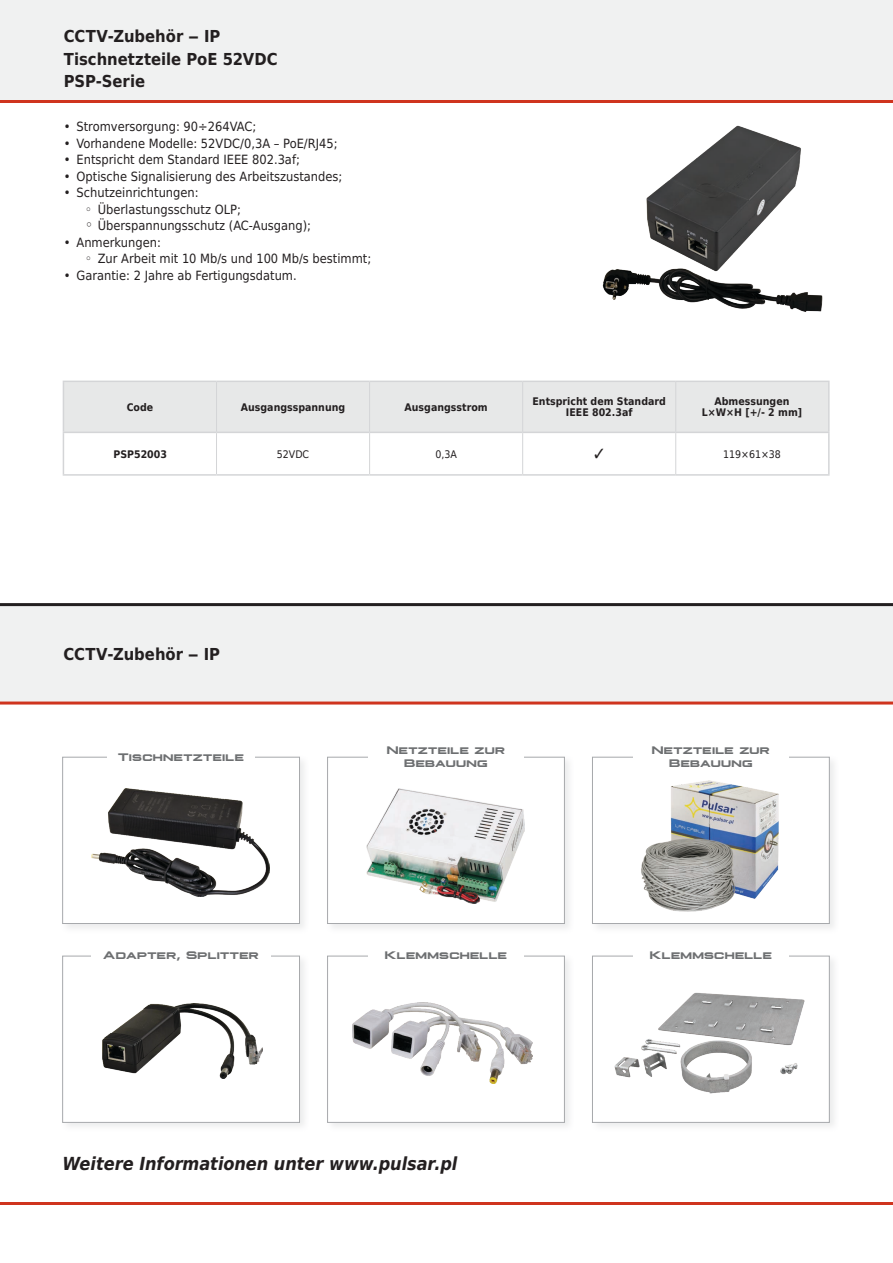
<style>
.page{position:relative;width:893px;height:1263px;background:#fff}
.page>*{position:absolute;margin:0;border:0;box-sizing:border-box;transform-origin:0 0}
.naglowki{font:italic 700 18px "DejaVu Sans Condensed";letter-spacing:-.005em;color:#231f20}
.Pa1{font:700 18px "DejaVu Sans Condensed";color:#231f20}
.naglowki-2{font:700 16.5px "DejaVu Sans Condensed";color:#231f20}
.t1{font:12.75px "DejaVu Sans Condensed";color:#231f20}
.Naglowek_H1{font:700 11.4px/13.6px "Plateia";letter-spacing:.02em;color:#6d6f71;text-align:center}
.tekst_tabela{font:700 10.5px "DejaVu Sans Condensed";color:#231f20}
.t2{font:10.5px "DejaVu Sans Condensed";color:#231f20}
.s1{font-size:15px}
</style>
<div class="page">
<hr style="left:0;top:1202px;width:893px;height:3px;background:#cf341e">
<div style="left:0;top:604px;width:893px;height:99px;background:#f0f1f1"></div>
<hr style="left:0;top:701px;width:893px;height:3px;background:#cf341e">
<hr style="left:0;top:603px;width:893px;height:3px;background:#231f20">
<div style="left:0;top:0;width:893px;height:100px;background:#f0f1f1"></div>
<hr style="left:0;top:100px;width:893px;height:2px;background:#cf341e">
<div style="left:61px;top:755px;width:248px;height:179px;background:#f5f5f6"></div>
<div style="left:63px;top:757px;width:236px;height:166px;background:#fff"></div>
<img style="left:92px;top:789px;width:178px;height:108px">
<div style="left:62px;top:757px;width:238px;height:167px;border:1px solid #a7a9ac"></div>
<div style="left:325px;top:755px;width:249px;height:179px;background:#f6f6f6"></div>
<div style="left:328px;top:757px;width:236px;height:166px;background:#fff"></div>
<img style="left:367px;top:788px;width:158px;height:116px">
<div style="left:327px;top:757px;width:238px;height:167px;border:1px solid #a7a9ac"></div>
<div style="left:61px;top:954px;width:248px;height:179px;background:#f6f6f6"></div>
<div style="left:63px;top:956px;width:236px;height:166px;background:#fff"></div>
<img style="left:102px;top:1003px;width:161px;height:75px">
<div style="left:62px;top:956px;width:238px;height:167px;border:1px solid #a7a9ac"></div>
<div style="left:325px;top:954px;width:249px;height:179px;background:#f8f8f8"></div>
<div style="left:328px;top:956px;width:236px;height:166px;background:#fff"></div>
<img style="left:352px;top:1002px;width:180px;height:81px">
<div style="left:327px;top:956px;width:238px;height:167px;border:1px solid #a7a9ac"></div>
<img style="left:646px;top:125px;width:155px;height:134px">
<img style="left:602px;top:259px;width:221px;height:53px">
<div style="left:590px;top:755px;width:249px;height:179px;background:#f6f6f6"></div>
<div style="left:592px;top:757px;width:237px;height:166px;background:#fff"></div>
<img style="left:641px;top:780px;width:138px;height:132px">
<div style="left:592px;top:757px;width:238px;height:167px;border:1px solid #a7a9ac"></div>
<div style="left:590px;top:954px;width:249px;height:179px;background:#f8f8f8"></div>
<div style="left:592px;top:956px;width:237px;height:166px;background:#fff"></div>
<img style="left:614px;top:992px;width:191px;height:102px">
<div style="left:592px;top:956px;width:238px;height:167px;border:1px solid #a7a9ac"></div>
<div style="left:108px;top:738px;width:147px;height:36px;background:#fff"></div>
<div style="left:368px;top:738px;width:156px;height:36px;background:#fff"></div>
<div style="left:91px;top:937px;width:180px;height:35px;background:#fff"></div>
<div style="left:368px;top:937px;width:156px;height:35px;background:#fff"></div>
<div style="left:64px;top:382px;width:764px;height:50px;background:#e7e8e8"></div>
<hr style="left:63px;top:381px;width:153px;height:1px;background:#d4d5d7">
<hr style="left:63px;top:382px;width:1px;height:50px;background:#d4d5d7">
<hr style="left:216px;top:381px;width:154px;height:1px;background:#d4d5d7">
<hr style="left:370px;top:381px;width:153px;height:1px;background:#d4d5d7">
<hr style="left:523px;top:381px;width:153px;height:1px;background:#d4d5d7">
<hr style="left:676px;top:381px;width:154px;height:1px;background:#d4d5d7">
<hr style="left:828px;top:382px;width:2px;height:50px;background:#d4d5d7">
<hr style="left:63px;top:432px;width:153px;height:1px;background:#d4d5d7">
<hr style="left:63px;top:433px;width:1px;height:41px;background:#d4d5d7">
<hr style="left:216px;top:432px;width:154px;height:1px;background:#d4d5d7">
<hr style="left:370px;top:432px;width:153px;height:1px;background:#d4d5d7">
<hr style="left:523px;top:432px;width:153px;height:1px;background:#d4d5d7">
<hr style="left:676px;top:432px;width:154px;height:1px;background:#d4d5d7">
<hr style="left:828px;top:433px;width:2px;height:41px;background:#d4d5d7">
<hr style="left:63px;top:474px;width:153px;height:2px;background:#d4d5d7">
<hr style="left:216px;top:474px;width:154px;height:2px;background:#d4d5d7">
<hr style="left:370px;top:474px;width:153px;height:2px;background:#d4d5d7">
<hr style="left:523px;top:474px;width:153px;height:2px;background:#d4d5d7">
<hr style="left:676px;top:474px;width:154px;height:2px;background:#d4d5d7">
<hr style="left:216px;top:382px;width:1px;height:50px;background:#d4d5d7">
<hr style="left:369px;top:382px;width:1px;height:50px;background:#d4d5d7">
<hr style="left:522px;top:382px;width:1px;height:50px;background:#d4d5d7">
<hr style="left:675px;top:382px;width:1px;height:50px;background:#d4d5d7">
<hr style="left:216px;top:433px;width:1px;height:41px;background:#d4d5d7">
<hr style="left:369px;top:433px;width:1px;height:41px;background:#d4d5d7">
<hr style="left:522px;top:433px;width:1px;height:41px;background:#d4d5d7">
<hr style="left:675px;top:433px;width:1px;height:41px;background:#d4d5d7">
<div style="left:633px;top:738px;width:156px;height:36px;background:#fff"></div>
<div style="left:633px;top:937px;width:156px;height:35px;background:#fff"></div>
<p class="naglowki-2" style="left:64px;top:23px;width:158px">CCTV-Zubehör ‒ IP</p>
<p class="naglowki-2" style="left:64px;top:45px;width:215px">Tischnetzteile PoE 52VDC</p>
<p class="naglowki-2" style="left:64px;top:68px;width:83px">PSP-Serie</p>
<p class="t1" style="left:64px;top:116px;width:194px">• Stromversorgung: 90÷264VAC;</p>
<p class="t1" style="left:64px;top:133px;width:275px">• Vorhandene Modelle: 52VDC/0,3A – PoE/RJ45;</p>
<p class="t1" style="left:64px;top:149px;width:238px">• Entspricht dem Standard IEEE 802.3af;</p>
<p class="t1" style="left:64px;top:166px;width:280px">• Optische Signalisierung des Arbeitszustandes;</p>
<p class="t1" style="left:64px;top:182px;width:136px">• Schutzeinrichtungen:</p>
<p class="t1" style="left:85px;top:199px;width:157px">◦ Überlastungsschutz OLP;</p>
<p class="t1" style="left:85px;top:215px;width:228px"><span class="s1">◦</span> Überspannungsschutz (AC-Ausgang);</p>
<p class="t1" style="left:64px;top:232px;width:99px">• Anmerkungen:</p>
<p class="t1" style="left:85px;top:248px;width:288px">◦ Zur Arbeit mit 10 Mb/s und 100 Mb/s bestimmt;</p>
<p class="t1" style="left:64px;top:265px;width:234px">• Garantie: 2 Jahre ab Fertigungsdatum.</p>
<p class="tekst_tabela" style="left:127px;top:398px;width:28px">Code</p>
<p class="tekst_tabela" style="left:241px;top:398px;width:106px">Ausgangsspannung</p>
<p class="tekst_tabela" style="left:405px;top:398px;width:85px">Ausgangsstrom</p>
<p class="tekst_tabela" style="left:532px;top:393px;width:135px">Entspricht dem Standard</p>
<p class="tekst_tabela" style="left:566px;top:404px;width:68px">IEEE 802.3af</p>
<p class="tekst_tabela" style="left:715px;top:393px;width:76px">Abmessungen</p>
<p class="tekst_tabela" style="left:702px;top:404px;width:102px">L×W×H [+/- 2 mm]</p>
<p class="tekst_tabela" style="left:113px;top:445px;width:55px">PSP52003</p>
<p class="t2" style="left:277px;top:445px;width:34px">52VDC</p>
<p class="t2" style="left:435px;top:445px;width:23px">0,3A</p>
<p class="Pa1" style="left:592px;top:439px;width:15px">✓</p>
<p class="t2" style="left:723px;top:445px;width:59px">119×61×38</p>
<p class="naglowki-2" style="left:64px;top:640px;width:158px">CCTV-Zubehör ‒ IP</p>
<p class="Naglowek_H1" style="left:118px;top:750px;width:127px">Tischnetzteile</p>
<p class="Naglowek_H1" style="left:387px;top:743px;width:120px">Netzteile zur<br>Bebauung</p>
<p class="Naglowek_H1" style="left:103px;top:949px;width:157px">Adapter, Splitter</p>
<p class="Naglowek_H1" style="left:385px;top:949px;width:124px">Klemmschelle</p>
<p class="naglowki" style="left:62px;top:1150px;width:397px">Weitere Informationen unter www.pulsar.pl</p>
<p class="Naglowek_H1" style="left:652px;top:743px;width:120px">Netzteile zur<br>Bebauung</p>
<p class="Naglowek_H1" style="left:650px;top:949px;width:124px">Klemmschelle</p>
</div>
